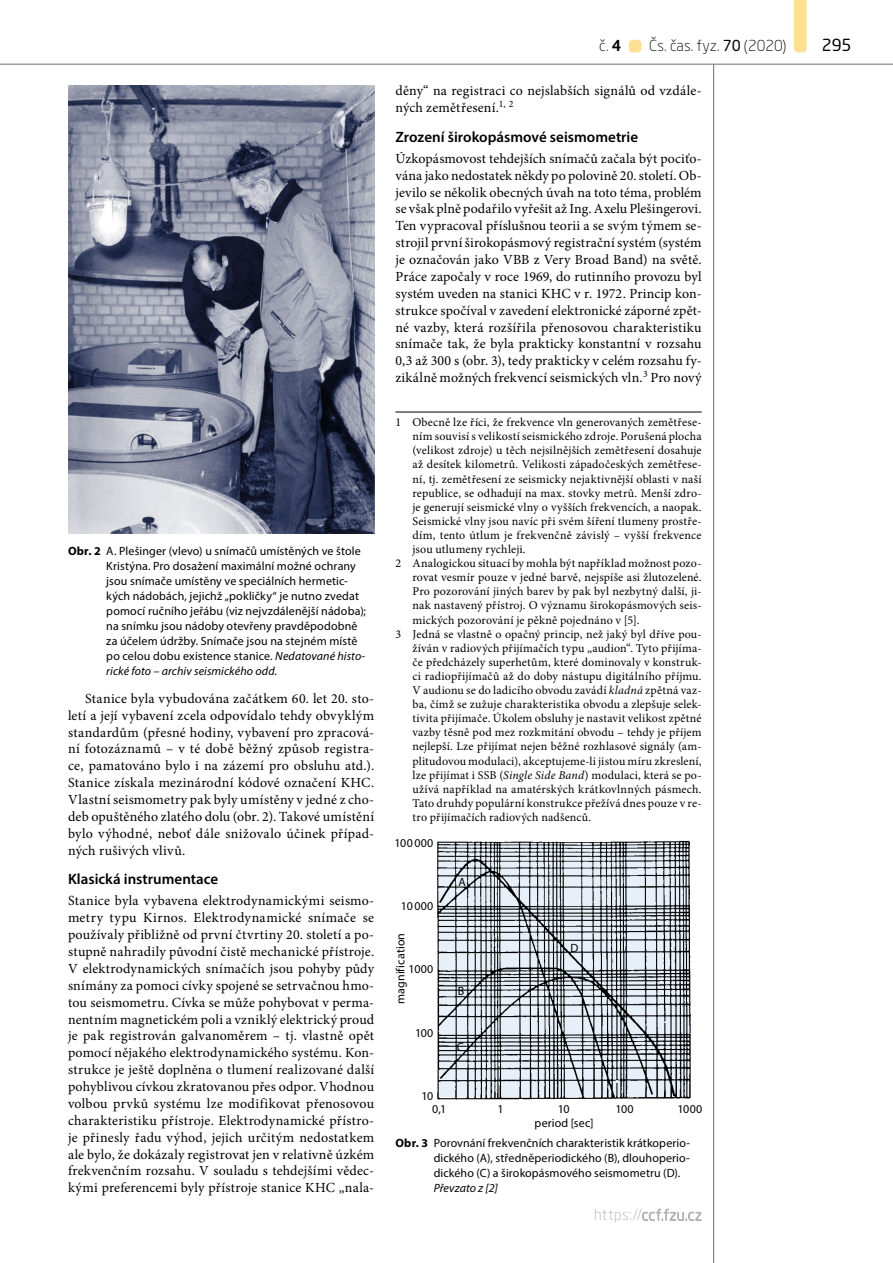
<style>
.page{position:relative;width:893px;height:1263px;background:#fff}
.page>*{position:absolute;margin:0;border:0;box-sizing:border-box;transform-origin:0 0}
.t1{font:16.5px "Neo Sans Pro";color:#000}
.mezititulek2{font:600 15px "Myriad Pro";color:#000}
.t2{font:300 15px "Neo Sans Pro";letter-spacing:.005em;color:#000}
.norm_ln__neods{font:13.95px/17px "Minion Pro";letter-spacing:.01em;color:#000;text-align:justify}
.norm_ln{font:13.95px/16.8px "Minion Pro";letter-spacing:.02em;color:#000;text-align:justify}
.pozn_pod__arou{font:12px/14.1px "Minion Pro";letter-spacing:.015em;color:#000;text-align:justify}
.obr-popisek{font:12px/15px "Myriad Pro";letter-spacing:.01em;color:#000}
.popisek8{font:12px "Myriad Pro";letter-spacing:.01em;color:#000}
.s1{font-weight:700}
.s2{font-style:italic}
.s3{font-weight:500}
.s4{font-weight:400}
</style>
<div class="page">
<hr style="left:713px;top:65px;width:1px;height:1198px;background:#706f6f">
<hr style="left:0;top:64px;width:893px;height:1px;background:#706f6f">
<svg style="left:642px;top:1208px;width:60px;height:13px"></svg>
<div style="left:629px;top:40px;width:13px;height:13px;background:#ffdf94;border-radius:4px"></div>
<svg style="left:794px;top:0;width:13px;height:53px"></svg>
<hr style="left:395px;top:412px;width:307px;height:1px;background:#000">
<img style="left:68px;top:85px;width:306px;height:449px">
<img style="left:437px;top:840px;width:254px;height:260px">
<p class="obr-popisek" style="left:106px;top:543px;width:261px;text-indent:-38px"><span class="s1">Obr. 2</span> A. Plešinger (vlevo) u snímačů umístěných ve štole Kristýna. Pro dosažení maximální možné ochrany jsou snímače umístěny ve speciálních hermetic&shy;kých nádobách, jejichž „pokličky“ je nutno zvedat pomocí ručního jeřábu (viz nejvzdálenější nádoba); na snímku jsou nádoby otevřeny pravděpodobně za účelem údržby. Snímače jsou na stejném místě po celou dobu existence stanice. <span class="s2">Nedatované histo&shy;rické foto – archiv seismického odd.</span></p>
<p class="norm_ln" style="left:68px;top:690px;width:308px;text-indent:17px">Stanice byla vybudována začátkem 60. let 20. sto&shy;letí a její vybavení zcela odpovídalo tehdy obvyklým standardům (přesné hodiny, vybavení pro zpracová&shy;ní fotozáznamů – v té době běžný způsob registra&shy;ce, pamatováno bylo i na zázemí pro obsluhu atd.).<br>Stanice získala mezinárodní kódové označení KHC.<br>Vlastní seismometry pak byly umístěny v jedné z cho&shy;deb opuštěného zlatého dolu (obr. 2). Takové umístění bylo výhodné, neboť dále snižovalo účinek případ&shy;ných rušivých vlivů.</p>
<p class="mezititulek2" style="left:68px;top:869px;width:152px">Klasická instrumentace</p>
<p class="norm_ln__neods" style="left:68px;top:892px;width:308px">Stanice byla vybavena elektrodynamickými seismo&shy;metry typu Kirnos. Elektrodynamické snímače se používaly přibližně od první čtvrtiny 20. století a po&shy;stupně nahradily původní čistě mechanické přístroje.<br>V elektrodynamických snímačích jsou pohyby půdy snímány za pomoci cívky spojené se setrvačnou hmo&shy;tou seismometru. Cívka se může pohybovat v perma&shy;nentním magnetickém poli a vzniklý elektrický proud je pak registrován galvanoměrem – tj. vlastně opět pomocí nějakého elektrodynamického systému. Kon&shy;strukce je ještě doplněna o tlumení realizované další pohyblivou cívkou zkratovanou přes odpor. Vhodnou volbou prvků systému lze modifikovat přenosovou charakteristiku přístroje. Elektrodynamické přístro&shy;je přinesly řadu výhod, jejich určitým nedostatkem ale bylo, že dokázaly registrovat jen v relativně úzkém frekvenčním rozsahu. V souladu s tehdejšími vědec&shy;kými preferencemi byly přístroje stanice KHC „nala-</p>
<p class="t2" style="left:599px;top:37px;width:23px">č. <span class="s3">4</span></p>
<p class="t2" style="left:649px;top:37px;width:139px">Čs. čas. fyz. <span class="s4">70</span> (2020)</p>
<p class="t1" style="left:822px;top:35px;width:31px">295</p>
<p class="norm_ln__neods" style="left:395px;top:82px;width:308px">děny“ na registraci co nejslabších signálů od vzdále&shy;ných zemětřesení.<sup>1,</sup> <sup>2</sup></p>
<p class="mezititulek2" style="left:395px;top:127px;width:244px">Zrození širokopásmové seismometrie</p>
<p class="norm_ln__neods" style="left:395px;top:150px;width:308px">Úzkopásmovost tehdejších snímačů začala být pociťo&shy;vána jako nedostatek někdy po polovině 20. století. Ob&shy;jevilo se několik obecných úvah na toto téma, problém se však plně podařilo vyřešit až Ing. Axelu Plešingerovi.<br>Ten vypracoval příslušnou teorii a se svým týmem se&shy;strojil první širokopásmový registrační systém (systém je označován jako VBB z Very Broad Band) na světě.<br>Práce započaly v roce 1969, do rutinního provozu byl systém uveden na stanici KHC v r. 1972. Princip kon&shy;strukce spočíval v zavedení elektronické záporné zpět&shy;né vazby, která rozšířila přenosovou charakteristiku snímače tak, že byla prakticky konstantní v rozsahu 0,3 až 300 s (obr. 3), tedy prakticky v celém rozsahu fy&shy;zikálně možných frekvencí seismických vln.<sup>3</sup> Pro nový</p>
<p class="pozn_pod__arou" style="left:412px;top:415px;width:291px;text-indent:-17px">1 Obecně lze říci, že frekvence vln generovaných zemětřese&shy;ním souvisí s velikostí seismického zdroje. Porušená plocha (velikost zdroje) u těch nejsilnějších zemětřesení dosahuje až desítek kilometrů. Velikosti západočeských zemětřese&shy;ní, tj. zemětřesení ze seismicky nejaktivnější oblasti v naší republice, se odhadují na max. stovky metrů. Menší zdro&shy;je generují seismické vlny o vyšších frekvencích, a naopak.<br>Seismické vlny jsou navíc při svém šíření tlumeny prostře&shy;dím, tento útlum je frekvenčně závislý – vyšší frekvence jsou utlumeny rychleji.</p>
<p class="pozn_pod__arou" style="left:412px;top:556px;width:291px;text-indent:-17px">2 Analogickou situací by mohla být například možnost pozo&shy;rovat vesmír pouze v jedné barvě, nejspíše asi žlutozelené.<br>Pro pozorování jiných barev by pak byl nezbytný další, ji&shy;nak nastavený přístroj. O významu širokopásmových seis&shy;mických pozorování je pěkně pojednáno v [5].</p>
<p class="pozn_pod__arou" style="left:412px;top:627px;width:291px;text-indent:-17px">3 Jedná se vlastně o opačný princip, než jaký byl dříve pou&shy;žíván v radiových přijímačích typu „audion“. Tyto přijíma&shy;če předcházely superhetům, které dominovaly v konstruk&shy;ci radiopřijímačů až do doby nástupu digitálního příjmu.<br>V audionu se do ladicího obvodu zavádí <span class="s2">kladná</span> zpětná vaz&shy;ba, čímž se zužuje charakteristika obvodu a zlepšuje selek&shy;tivita přijímače. Úkolem obsluhy je nastavit velikost zpětné vazby těsně pod mez rozkmitání obvodu – tehdy je příjem nejlepší. Lze přijímat nejen běžné rozhlasové signály (am&shy;plitudovou modulaci), akceptujeme-li jistou míru zkreslení, lze přijímat i SSB (<span class="s2">Single Side Band</span>) modulaci, která se po&shy;užívá například na amatérských krátkovlnných pásmech.<br>Tato druhdy populární konstrukce přežívá dnes pouze v re&shy;tro přijímačích radiových nadšenců.</p>
<p class="popisek8" style="left:394px;top:836px;width:40px">100000</p>
<p class="popisek8" style="left:401px;top:899px;width:34px">10000</p>
<p class="popisek8" style="left:393px;top:1004px;width:72px;rotate:-90deg">magnification</p>
<p class="popisek8" style="left:409px;top:962px;width:26px">1000</p>
<p class="popisek8" style="left:415px;top:1025px;width:20px">100</p>
<p class="popisek8" style="left:459px;top:874px;width:9px">A</p>
<p class="popisek8" style="left:458px;top:984px;width:8px">B</p>
<p class="popisek8" style="left:457px;top:1039px;width:8px">C</p>
<p class="popisek8" style="left:571px;top:940px;width:9px">D</p>
<p class="popisek8" style="left:422px;top:1088px;width:13px">10</p>
<p class="popisek8" style="left:432px;top:1101px;width:16px">0,1</p>
<p class="popisek8" style="left:497px;top:1101px;width:8px">1</p>
<p class="popisek8" style="left:558px;top:1101px;width:13px">10</p>
<p class="popisek8" style="left:615px;top:1101px;width:20px">100</p>
<p class="popisek8" style="left:677px;top:1101px;width:26px">1000</p>
<p class="popisek8" style="left:535px;top:1115px;width:60px">period [sec]</p>
<p class="obr-popisek" style="left:434px;top:1135px;width:258px;text-indent:-38px"><span class="s1">Obr. 3</span> Porovnání frekvenčních charakteristik krátkoperio&shy;dického (A), středněperiodického (B), dlouhoperio&shy;dického (C) a širokopásmového seismometru (D).<br><span class="s2">Převzato z [2]</span></p>
</div>
